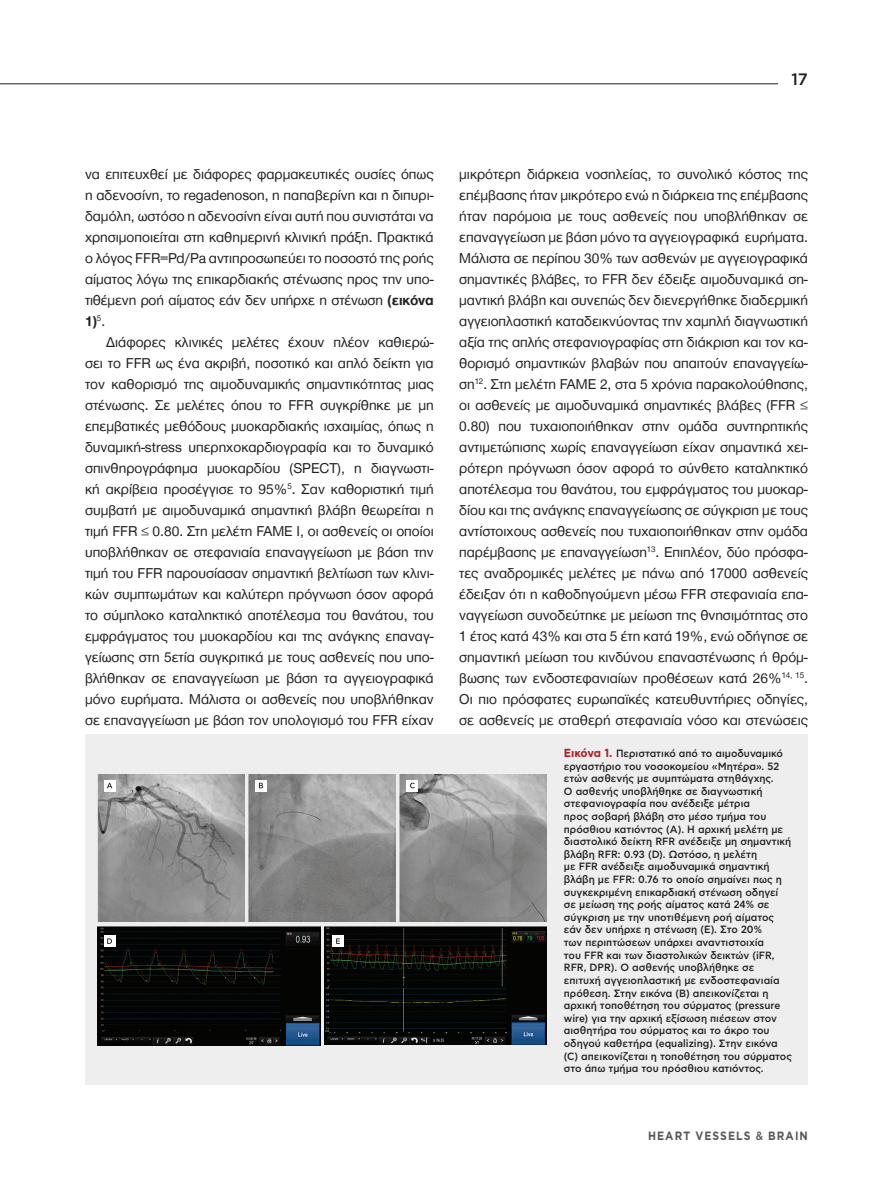
<style>
.page{position:relative;width:893px;height:1191px;background:#fff}
.page>*{position:absolute;margin:0;border:0;box-sizing:border-box;transform-origin:0 0}
.t1{font:500 16.5px "Gotham Greek";color:#231f20}
.t2{font:14.7px/21px "Helvetica Neue Greek";color:#231f20;text-align:justify}
.t3{font:700 12px "Gotham Greek";letter-spacing:.1em;color:#57585a;scale:.88 1}
.t4{font:500 10.5px/12.6px "CF Asty Std";color:#231f20}
.s1{font-weight:700}
.s2{font-weight:700;font-size:11.7px;color:#a9272c}
.s3{font-weight:500}
</style>
<div class="page">
<hr style="left:0;top:83px;width:778px;height:1px;background:#231f20">
<div style="left:85px;top:734px;width:723px;height:350px;background:#eeeeef"></div>
<img style="left:98px;top:774px;width:147px;height:147px">
<img style="left:249px;top:774px;width:147px;height:147px">
<img style="left:400px;top:774px;width:147px;height:147px">
<img style="left:98px;top:926px;width:222px;height:119px">
<img style="left:324px;top:926px;width:223px;height:118px">
<div style="left:104px;top:779px;width:12px;height:12px;background:#fff"></div>
<svg style="left:107px;top:782px;width:5px;height:6px"></svg>
<div style="left:104px;top:935px;width:12px;height:12px;background:#fff"></div>
<div style="left:332px;top:935px;width:12px;height:12px;background:#fff"></div>
<div style="left:255px;top:779px;width:12px;height:12px;background:#fff"></div>
<svg style="left:259px;top:782px;width:4px;height:6px"></svg>
<div style="left:406px;top:779px;width:12px;height:12px;background:#fff"></div>
<svg style="left:410px;top:782px;width:5px;height:6px"></svg>
<svg style="left:107px;top:938px;width:5px;height:6px"></svg>
<svg style="left:336px;top:938px;width:4px;height:6px"></svg>
<p class="t1" style="left:791px;top:69px;width:18px">17</p>
<p class="t2" style="left:85px;top:163px;width:350px">να επιτευχθεί με διάφορες φαρμακευτικές ουσίες όπως η αδενοσίνη, το regadenoson, η παπαβερίνη και η διπυρι&shy;δαμόλη, ωστόσο η αδενοσίνη είναι αυτή που συνιστάται να χρησιμοποιείται στη καθημερινή κλινική πράξη. Πρακτικά ο λόγος FFR=Pd/Pa αντιπροσωπεύει το ποσοστό της ροής αίματος λόγω της επικαρδιακής στένωσης προς την υπο&shy;τιθέμενη ροή αίματος εάν δεν υπήρχε η στένωση <span class="s1">(εικόνα 1)</span><sup>5</sup>.</p>
<p class="t2" style="left:85px;top:331px;width:350px;text-indent:21px">Διάφορες κλινικές μελέτες έχουν πλέον καθιερώ&shy;σει το FFR ως ένα ακριβή, ποσοτικό και απλό δείκτη για τον καθορισμό της αιμοδυναμικής σημαντικότητας μιας στένωσης. Σε μελέτες όπου το FFR συγκρίθηκε με μη επεμβατικές μεθόδους μυοκαρδιακής ισχαιμίας, όπως η δυναμική-stress υπερηχοκαρδιογραφία και το δυναμικό σπινθηρογράφημα μυοκαρδίου (SPECT), η διαγνωστι&shy;κή ακρίβεια προσέγγισε το 95%<sup>5</sup>. Σαν καθοριστική τιμή συμβατή με αιμοδυναμικά σημαντική βλάβη θεωρείται η τιμή FFR ≤ 0.80. Στη μελέτη FAME I, οι ασθενείς οι οποίοι υποβλήθηκαν σε στεφανιαία επαναγγείωση με βάση την τιμή του FFR παρουσίασαν σημαντική βελτίωση των κλινι&shy;κών συμπτωμάτων και καλύτερη πρόγνωση όσον αφορά το σύμπλοκο καταληκτικό αποτέλεσμα του θανάτου, του εμφράγματος του μυοκαρδίου και της ανάγκης επαναγ&shy;γείωσης στη 5ετία συγκριτικά με τους ασθενείς που υπο&shy;βλήθηκαν σε επαναγγείωση με βάση τα αγγειογραφικά μόνο ευρήματα. Μάλιστα οι ασθενείς που υποβλήθηκαν σε επαναγγείωση με βάση τον υπολογισμό του FFR είχαν</p>
<p class="t2" style="left:459px;top:163px;width:350px">μικρότερη διάρκεια νοσηλείας, το συνολικό κόστος της επέμβασης ήταν μικρότερο ενώ η διάρκεια της επέμβασης ήταν παρόμοια με τους ασθενείς που υποβλήθηκαν σε επαναγγείωση με βάση μόνο τα αγγειογραφικά ευρήματα.<br>Μάλιστα σε περίπου 30% των ασθενών με αγγειογραφικά σημαντικές βλάβες, το FFR δεν έδειξε αιμοδυναμικά ση&shy;μαντική βλάβη και συνεπώς δεν διενεργήθηκε διαδερμική αγγειοπλαστική καταδεικνύοντας την χαμηλή διαγνωστική αξία της απλής στεφανιογραφίας στη διάκριση και τον κα&shy;θορισμό σημαντικών βλαβών που απαιτούν επαναγγείω&shy;ση<sup>12</sup>. Στη μελέτη FAME 2, στα 5 χρόνια παρακολούθησης, οι ασθενείς με αιμοδυναμικά σημαντικές βλάβες (FFR ≤ 0.80) που τυχαιοποιήθηκαν στην ομάδα συντηρητικής αντιμετώπισης χωρίς επαναγγείωση είχαν σημαντικά χει&shy;ρότερη πρόγνωση όσον αφορά το σύνθετο καταληκτικό αποτέλεσμα του θανάτου, του εμφράγματος του μυοκαρ&shy;δίου και της ανάγκης επαναγγείωσης σε σύγκριση με τους αντίστοιχους ασθενείς που τυχαιοποιήθηκαν στην ομάδα παρέμβασης με επαναγγείωση<sup>13</sup>. Επιπλέον, δύο πρόσφα&shy;τες αναδρομικές μελέτες με πάνω από 17000 ασθενείς έδειξαν ότι η καθοδηγούμενη μέσω FFR στεφανιαία επα&shy;ναγγείωση συνοδεύτηκε με μείωση της θνησιμότητας στο 1 έτος κατά 43% και στα 5 έτη κατά 19%, ενώ οδήγησε σε σημαντική μείωση του κινδύνου επαναστένωσης ή θρόμ&shy;βωσης των ενδοστεφανιαίων προθέσεων κατά 26%<sup>14,</sup> <sup>15</sup>.<br>Οι πιο πρόσφατες ευρωπαϊκές κατευθυντήριες οδηγίες, σε ασθενείς με σταθερή στεφανιαία νόσο και στενώσεις</p>
<p class="t4" style="left:564px;top:747px;width:230px"><span class="s2">Εικόνα 1.</span> Περιστατικό από το αιμοδυναμικό εργαστήριο του νοσοκομείου «Μητέρα». 52 ετών ασθενής με συμπτώματα στηθάγχης.<br>Ο ασθενής υποβλήθηκε σε διαγνωστική στεφανιογραφία που ανέδειξε μέτρια<br>προς σοβαρή βλάβη στο μέσο τμήμα του πρόσθιου κατιόντος (A). Η αρχική μελέτη με διαστολικό δείκτη RFR ανέδειξε μη σημαντική βλάβη RFR: 0.93 (D). Ωστόσο, η μελέτη<br>με FFR ανέδειξε αιμοδυναμικά σημαντική βλάβη με FFR: 0.76 το οποίο σημαίνει πως η συγκεκριμένη επικαρδιακή στένωση οδηγεί σε μείωση της ροής αίματος κατά 24% σε σύγκριση με την υποτιθέμενη ροή αίματος εάν δεν υπήρχε η στένωση (E). Στο 20%<br>των περιπτώσεων υπάρχει αναντιστοιχία<br>του FFR και των διαστολικών δεικτών (iFR, RFR, DPR). Ο ασθενής υποβλήθηκε σε επιτυχή αγγειοπλαστική με ενδοστεφανιαία πρόθεση. Στην εικόνα (Β) απεικονίζεται η αρχική τοποθέτηση του σύρματος (pressure wire) για την αρχική εξίσωση πιέσεων στον αισθητήρα του σύρματος και το άκρο του οδηγού καθετήρα (equalizing). Στην εικόνα (C) απεικονίζεται η τοποθέτηση του σύρματος στο άπω τμήμα του πρόσθιου κατιόντος.</p>
<p class="t3" style="left:648px;top:1129px;width:183px">ΗΕΑRT VESSELS <span class="s3">&amp;</span> BRAIN</p>
</div>
